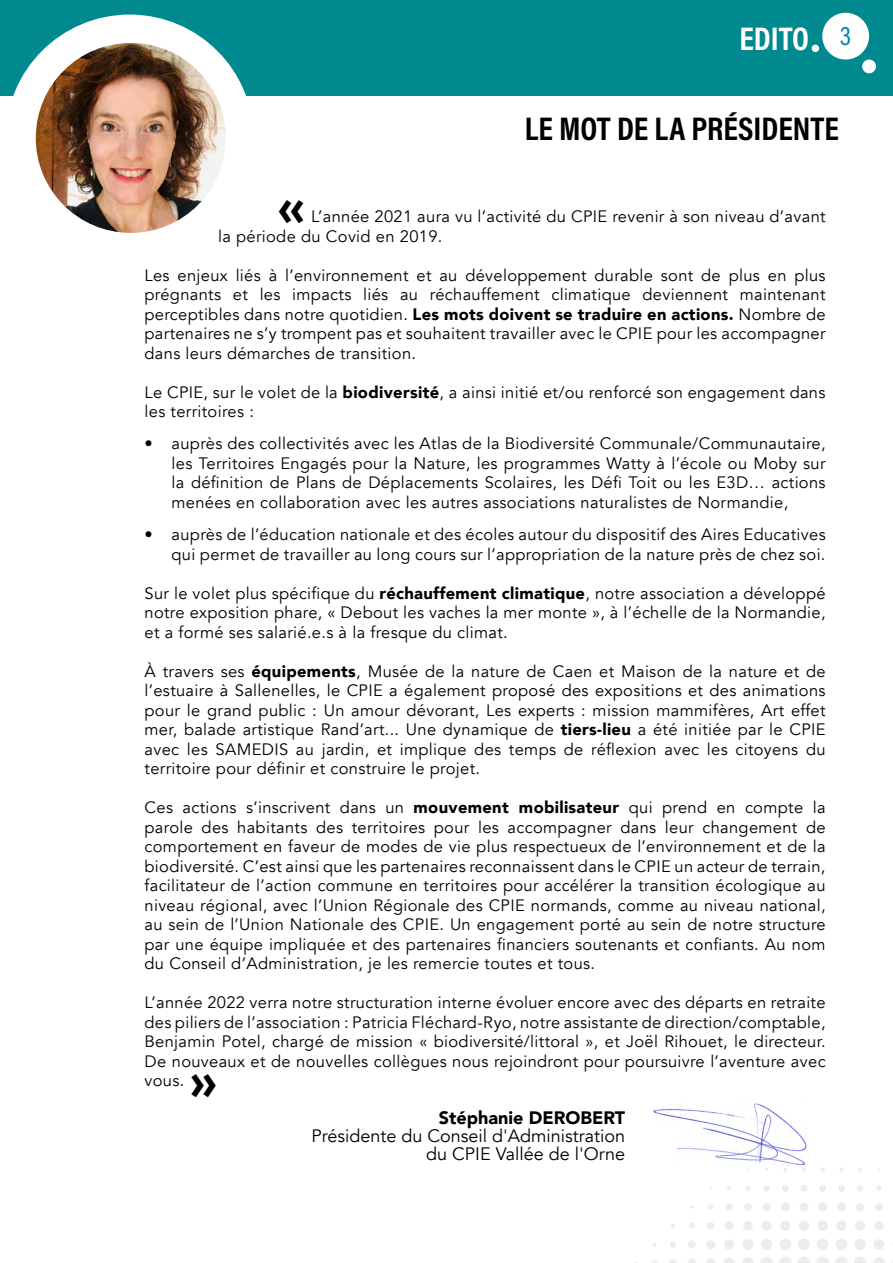
<style>
.page{position:relative;width:893px;height:1263px;background:#fff}
.page>*{position:absolute;margin:0;border:0;box-sizing:border-box;transform-origin:0 0}
.t1{font:900 49.5px "Avenir";color:#000}
.t2{font:700 33px "Acumin Pro Cond";color:#000}
.t3{font:700 33px "Acumin Pro Cond";color:#fff}
.t4{font:18px/18px "Avenir";color:#000;text-align:right}
.t5{font:900 18px "Avenir";color:#000}
.t6{font:16.5px/19.5px "Avenir";letter-spacing:.02em;color:#000;text-align:justify}
.s1{font-weight:400;font-size:27px;color:#0082a2}
.s2{font-weight:900}
</style>
<div class="page">
<svg style="left:816px;top:1257px;width:13px;height:6px"></svg>
<svg style="left:835px;top:1257px;width:13px;height:6px"></svg>
<svg style="left:779px;top:1257px;width:31px;height:6px"></svg>
<svg style="left:854px;top:1257px;width:12px;height:6px"></svg>
<svg style="left:760px;top:1257px;width:13px;height:6px"></svg>
<div style="left:798px;top:1238px;width:12px;height:12px;background:#ededed;border-radius:50%"></div>
<div style="left:817px;top:1238px;width:12px;height:12px;background:#ededed;border-radius:50%"></div>
<svg style="left:742px;top:1257px;width:12px;height:6px"></svg>
<svg style="left:873px;top:1257px;width:12px;height:6px"></svg>
<div style="left:779px;top:1238px;width:12px;height:12px;background:#ededed;border-radius:50%"></div>
<div style="left:836px;top:1238px;width:11px;height:12px;background:#ededed;border-radius:50%"></div>
<div style="left:761px;top:1239px;width:11px;height:11px;background:#ededed;border-radius:50%"></div>
<div style="left:854px;top:1239px;width:12px;height:11px;background:#ededed;border-radius:50%"></div>
<svg style="left:724px;top:1258px;width:11px;height:5px"></svg>
<div style="left:743px;top:1239px;width:10px;height:11px;background:#ededed;border-radius:50%"></div>
<div style="left:873px;top:1239px;width:11px;height:11px;background:#ededed;border-radius:50%"></div>
<div style="left:799px;top:1220px;width:10px;height:11px;background:#ededed;border-radius:50%"></div>
<div style="left:817px;top:1220px;width:11px;height:11px;background:#ededed;border-radius:50%"></div>
<div style="left:836px;top:1220px;width:11px;height:11px;background:#ededed;border-radius:50%"></div>
<div style="left:780px;top:1220px;width:11px;height:11px;background:#ededed;border-radius:50%"></div>
<svg style="left:706px;top:1258px;width:10px;height:5px"></svg>
<div style="left:724px;top:1239px;width:10px;height:10px;background:#ededed;border-radius:50%"></div>
<div style="left:855px;top:1221px;width:10px;height:10px;background:#ededed;border-radius:50%"></div>
<div style="left:761px;top:1221px;width:10px;height:10px;background:#ededed;border-radius:50%"></div>
<div style="left:874px;top:1221px;width:10px;height:9px;background:#ededed;border-radius:50%"></div>
<div style="left:743px;top:1221px;width:10px;height:9px;background:#ededed;border-radius:50%"></div>
<div style="left:818px;top:1202px;width:9px;height:10px;background:#ededed;border-radius:50%"></div>
<div style="left:799px;top:1202px;width:9px;height:10px;background:#ededed;border-radius:50%"></div>
<svg style="left:687px;top:1259px;width:9px;height:4px"></svg>
<div style="left:706px;top:1240px;width:9px;height:9px;background:#ededed;border-radius:50%"></div>
<div style="left:837px;top:1203px;width:9px;height:8px;background:#ededed;border-radius:50%"></div>
<div style="left:781px;top:1203px;width:9px;height:8px;background:#ededed;border-radius:50%"></div>
<div style="left:725px;top:1221px;width:8px;height:9px;background:#ededed;border-radius:50%"></div>
<div style="left:762px;top:1203px;width:9px;height:8px;background:#ededed;border-radius:50%"></div>
<div style="left:856px;top:1203px;width:8px;height:8px;background:#ededed;border-radius:50%"></div>
<div style="left:875px;top:1203px;width:8px;height:8px;background:#ededed;border-radius:50%"></div>
<div style="left:744px;top:1203px;width:8px;height:8px;background:#ededed;border-radius:50%"></div>
<div style="left:688px;top:1240px;width:8px;height:8px;background:#ededed;border-radius:50%"></div>
<div style="left:707px;top:1222px;width:7px;height:7px;background:#ededed;border-radius:50%"></div>
<svg style="left:669px;top:1259px;width:8px;height:4px"></svg>
<div style="left:800px;top:1185px;width:7px;height:7px;background:#ededed;border-radius:50%"></div>
<div style="left:819px;top:1185px;width:7px;height:7px;background:#ededed;border-radius:50%"></div>
<div style="left:838px;top:1185px;width:7px;height:7px;background:#ededed;border-radius:50%"></div>
<div style="left:782px;top:1185px;width:7px;height:7px;background:#ededed;border-radius:50%"></div>
<div style="left:726px;top:1203px;width:7px;height:7px;background:#ededed;border-radius:50%"></div>
<div style="left:763px;top:1185px;width:7px;height:6px;background:#ededed;border-radius:50%"></div>
<svg style="left:857px;top:1185px;width:6px;height:6px"></svg>
<svg style="left:670px;top:1242px;width:6px;height:5px"></svg>
<div style="left:689px;top:1222px;width:6px;height:7px;background:#ededed;border-radius:50%"></div>
<svg style="left:652px;top:1260px;width:5px;height:3px"></svg>
<svg style="left:745px;top:1186px;width:6px;height:5px"></svg>
<svg style="left:876px;top:1186px;width:6px;height:5px"></svg>
<svg style="left:708px;top:1204px;width:5px;height:6px"></svg>
<svg style="left:727px;top:1186px;width:4px;height:4px"></svg>
<svg style="left:821px;top:1167px;width:4px;height:5px"></svg>
<svg style="left:802px;top:1167px;width:4px;height:5px"></svg>
<svg style="left:671px;top:1224px;width:4px;height:4px"></svg>
<div style="left:0;top:0;width:893px;height:96px;background:#00898e"></div>
<div style="left:822px;top:13px;width:47px;height:47px;background:#fff;border-radius:50%"></div>
<div style="left:862px;top:60px;width:14px;height:13px;background:#fff;border-radius:50%"></div>
<div style="left:812px;top:45px;width:7px;height:7px;background:#fff;border-radius:50%"></div>
<img style="left:654px;top:1103px;width:153px;height:62px">
<div style="left:6px;top:15px;width:248px;height:248px;background:#fff;border-radius:50%"></div>
<img style="left:36px;top:43px;width:190px;height:190px;border-radius:95px">
<h2 class="t3" style="left:739px;top:17px;width:113px">EDITO <span class="s1">3</span></h2>
<h2 class="t2" style="left:525px;top:107px;width:316px">LE MOT DE LA PRÉSIDENTE</h2>
<h1 class="t1" style="left:278px;top:164px;width:28px">«</h1>
<p class="t6" style="left:218px;top:207px;width:609px;text-indent:93px">L’année 2021 aura vu l’activité du CPIE revenir à son niveau d’avant la période du Covid en 2019.</p>
<p class="t6" style="left:145px;top:265px;width:683px">Les enjeux liés à l’environnement et au développement durable sont de plus en plus prégnants et les impacts liés au réchauffement climatique deviennent maintenant perceptibles dans notre quotidien. <span class="s2">Les mots doivent se traduire en actions.</span> Nombre de partenaires ne s’y trompent pas et souhaitent travailler avec le CPIE pour les accompagner dans leurs démarches de transition.</p>
<p class="t6" style="left:145px;top:382px;width:682px">Le CPIE, sur le volet de la <span class="s2">biodiversité</span>, a ainsi initié et/ou renforcé son engagement dans les territoires :</p>
<p class="t6" style="left:172px;top:434px;width:656px;text-indent:-27px">• auprès des collectivités avec les Atlas de la Biodiversité Communale/Communautaire, les Territoires Engagés pour la Nature, les programmes Watty à l’école ou Moby sur la définition de Plans de Déplacements Scolaires, les Défi Toit ou les E3D… actions menées en collaboration avec les autres associations naturalistes de Normandie,</p>
<p class="t6" style="left:145px;top:525px;width:683px;text-align:right">• auprès de l’éducation nationale et des écoles autour du dispositif des Aires Educatives qui permet de travailler au long cours sur l’appropriation de la nature près de chez soi.</p>
<p class="t6" style="left:145px;top:583px;width:683px">Sur le volet plus spécifique du <span class="s2">réchauffement climatique</span>, notre association a développé notre exposition phare, « Debout les vaches la mer monte », à l’échelle de la Normandie, et a formé ses salarié.e.s à la fresque du climat.</p>
<p class="t6" style="left:145px;top:661px;width:683px">À travers ses <span class="s2">équipements</span>, Musée de la nature de Caen et Maison de la nature et de l’estuaire à Sallenelles, le CPIE a également proposé des expositions et des animations pour le grand public : Un amour dévorant, Les experts : mission mammifères, Art effet mer, balade artistique Rand’art... Une dynamique de <span class="s2">tiers-lieu</span> a été initiée par le CPIE avec les SAMEDIS au jardin, et implique des temps de réflexion avec les citoyens du territoire pour définir et construire le projet.</p>
<p class="t6" style="left:145px;top:798px;width:683px">Ces actions s’inscrivent dans un <span class="s2">mouvement mobilisateur</span> qui prend en compte la parole des habitants des territoires pour les accompagner dans leur changement de comportement en faveur de modes de vie plus respectueux de l’environnement et de la biodiversité. C’est ainsi que les partenaires reconnaissent dans le CPIE un acteur de terrain, facilitateur de l’action commune en territoires pour accélérer la transition écologique au niveau régional, avec l’Union Régionale des CPIE normands, comme au niveau national, au sein de l’Union Nationale des CPIE. Un engagement porté au sein de notre structure par une équipe impliquée et des partenaires financiers soutenants et confiants. Au nom du Conseil d’Administration, je les remercie toutes et tous.</p>
<p class="t6" style="left:145px;top:993px;width:683px">L’année 2022 verra notre structuration interne évoluer encore avec des départs en retraite des piliers de l’association : Patricia Fléchard-Ryo, notre assistante de direction/comptable, Benjamin Potel, chargé de mission « biodiversité/littoral », et Joël Rihouet, le directeur.<br>De nouveaux et de nouvelles collègues nous rejoindront pour poursuivre l’aventure avec vous.</p>
<h1 class="t1" style="left:190px;top:1038px;width:28px">»</h1>
<p class="t5" style="left:439px;top:1102px;width:188px">Stéphanie DEROBERT</p>
<p class="t4" style="left:311px;top:1127px;width:315px">Présidente du Conseil d'Administration du CPIE Vallée de l'Orne</p>
</div>
